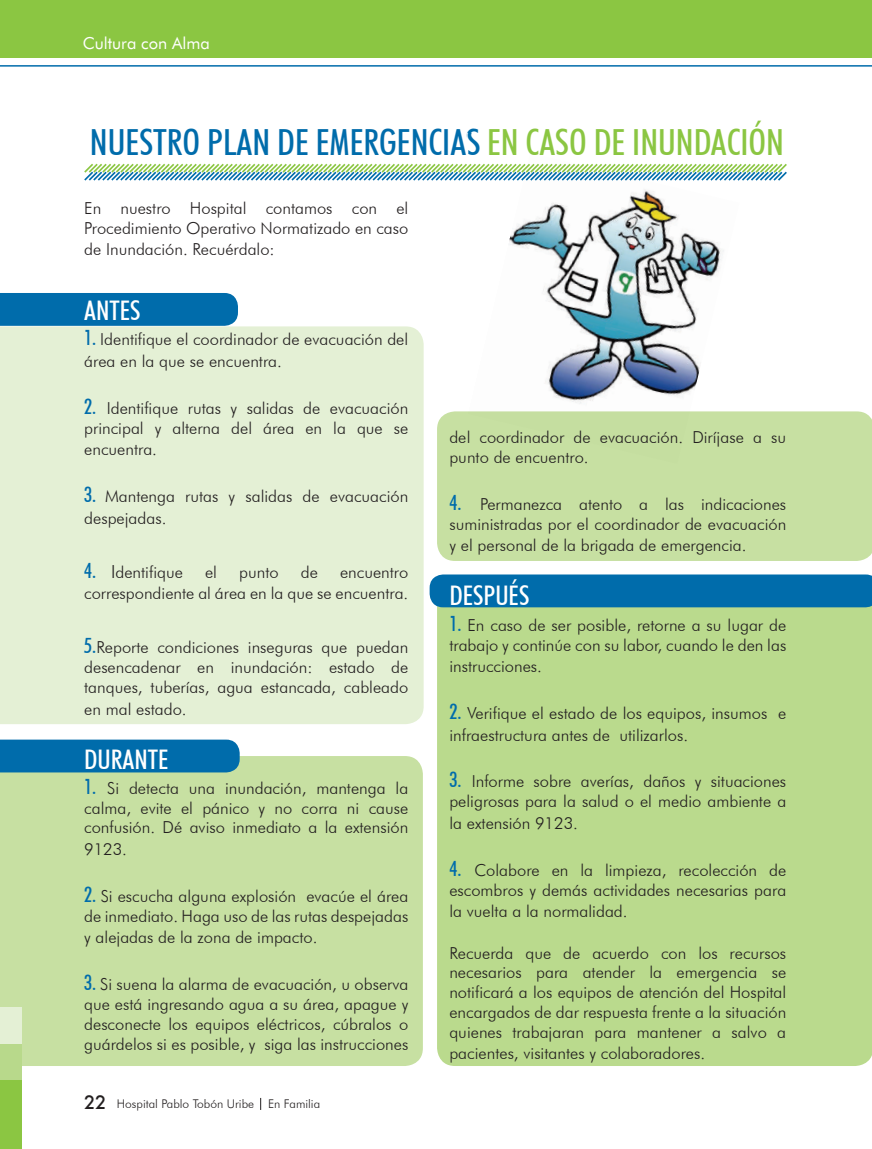
<style>
.page{position:relative;width:872px;height:1149px;background:#fff}
.page>*{position:absolute;margin:0;border:0;box-sizing:border-box;transform-origin:0 0}
.t1{font:500 condensed 36px "Futura BT";color:#006cab}
.t2{font:500 condensed 27px "Futura BT";color:#fff}
.t3{font:300 16.5px/19.8px "Futura BT";color:#231f20}
.t4{font:16.5px "Futura BT";color:#fff}
.t5{font:300 12px "Futura BT";color:#231f20}
.s1{color:#8bc642}
.s2{font-weight:500;font-stretch:condensed;font-size:21px;color:#006cab}
.s3{font-size:18px}
.s4{font-family:"Futura";font-weight:500;font-size:18px}
</style>
<div class="page">
<svg style="left:260px;top:1097px;width:1px;height:12px"></svg>
<div style="left:0;top:326px;width:423px;height:398px;background:#e4f0d5"></div>
<div style="left:0;top:756px;width:423px;height:309px;background:#c7e0a2"></div>
<div style="left:437px;top:411px;width:435px;height:150px;background:#c7e0a2"></div>
<div style="left:437px;top:607px;width:435px;height:458px;background:#bada8d"></div>
<div style="left:0;top:293px;width:238px;height:33px;background:#006cab"></div>
<div style="left:0;top:739px;width:240px;height:33px;background:#006cab"></div>
<div style="left:429px;top:574px;width:443px;height:33px;background:#006cab"></div>
<div style="left:0;top:0;width:872px;height:57px;background:#8bc642"></div>
<hr style="left:0;top:65px;width:872px;height:2px;background:#006cab">
<div style="left:0;top:1043px;width:21px;height:36px;background:#b8d98b"></div>
<div style="left:0;top:1079px;width:21px;height:69px;background:#8bc642"></div>
<div style="left:0;top:1006px;width:21px;height:37px;background:#e4f0d5"></div>
<svg style="left:84px;top:163px;width:703px;height:18px"></svg>
<img style="left:468px;top:163px;width:271px;height:300px">
<p class="t4" style="left:83px;top:33px;width:128px">Cultura con Alma</p>
<h1 class="t1" style="left:90px;top:120px;width:695px">NUESTRO PLAN DE EMERGENCIAS <span class="s1">EN CASO DE INUNDACIÓN</span></h1>
<p class="t3" style="left:84px;top:198px;width:325px">En nuestro Hospital contamos con el<br>Procedimiento Operativo Normatizado en caso</p>
<p class="t3" style="left:84px;top:239px;width:192px">de Inundación. Recuérdalo:</p>
<h2 class="t2" style="left:84px;top:294px;width:58px">ANTES</h2>
<p class="t3" style="left:84px;top:328px;width:325px;line-height:21.6px"><span class="s2">1.</span> Identifique el coordinador de evacuación del área en la que se encuentra.</p>
<p class="t3" style="left:84px;top:397px;width:326px"><span class="s2">2.</span> Identifique rutas y salidas de evacuación principal y alterna del área en la que se</p>
<p class="t3" style="left:84px;top:439px;width:74px">encuentra.</p>
<p class="t3" style="left:84px;top:485px;width:325px;line-height:21.6px"><span class="s2">3.</span> Mantenga rutas y salidas de evacuación despejadas.</p>
<p class="t3" style="left:84px;top:561px;width:100px"><span class="s2">4.</span> <span class="s3">I</span>dentifique</p>
<p class="t3" style="left:205px;top:561px;width:13px">el</p>
<p class="t3" style="left:239px;top:561px;width:41px">punto</p>
<p class="t3" style="left:301px;top:561px;width:19px">de</p>
<p class="t3" style="left:84px;top:560px;width:326px;line-height:21.6px;text-align:right">encuentro<br>correspondiente al área en la que se encuentra.</p>
<p class="t3" style="left:84px;top:637px;width:326px;text-align:justify"><span class="s2">5.</span> Reporte condiciones inseguras que puedan desencadenar en inundación: estado de tanques, tuberías, agua estancada, cableado</p>
<p class="t3" style="left:84px;top:698px;width:104px">en mal estado.</p>
<h2 class="t2" style="left:84px;top:742px;width:86px">DURANTE</h2>
<p class="t3" style="left:84px;top:777px;width:325px;text-align:justify"><span class="s2">1.</span> Si detecta una inundación, mantenga la calma, evite el pánico y no corra ni cause confusión. Dé aviso inmediato a la extensión</p>
<p class="t3" style="left:84px;top:838px;width:44px">9123.</p>
<p class="t3" style="left:84px;top:885px;width:326px"><span class="s2">2.</span> Si escucha alguna explosión evacúe el área de inmediato. Haga uso de las rutas despejadas</p>
<p class="t3" style="left:84px;top:927px;width:235px">y alejadas de la zona de impacto.</p>
<p class="t3" style="left:84px;top:973px;width:326px;text-align:justify"><span class="s2">3.</span> Si suena la alarma de evacuación, u observa que está ingresando agua a su área, apague y desconecte los equipos eléctricos, cúbralos o guárdelos si es posible, y siga las instrucciones</p>
<p class="t5" style="left:84px;top:1096px;width:237px"><span class="s4">22</span> Hospital Pablo Tobón Uribe En Familia</p>
<p class="t3" style="left:449px;top:427px;width:338px">del coordinador de evacuación. Diríjase a su punto de encuentro.</p>
<p class="t3" style="left:449px;top:494px;width:338px"><span class="s2">4.</span> Permanezca atento a las indicaciones suministradas por el coordinador de evacuación</p>
<p class="t3" style="left:449px;top:535px;width:298px">y el personal de la brigada de emergencia.</p>
<h2 class="t2" style="left:449px;top:579px;width:82px">DESPUÉS</h2>
<p class="t3" style="left:449px;top:614px;width:338px"><span class="s2">1.</span> En caso de ser posible, retorne a su lugar de trabajo y continúe con su labor, cuando le den las</p>
<p class="t3" style="left:449px;top:656px;width:94px">instrucciones.</p>
<p class="t3" style="left:449px;top:702px;width:338px;line-height:21.6px"><span class="s2">2.</span> Verifique el estado de los equipos, insumos e infraestructura antes de utilizarlos.</p>
<p class="t3" style="left:449px;top:771px;width:338px"><span class="s2">3.</span> Informe sobre averías, daños y situaciones peligrosas para la salud o el medio ambiente a</p>
<p class="t3" style="left:449px;top:812px;width:130px">la extensión 9123.</p>
<p class="t3" style="left:449px;top:859px;width:338px"><span class="s2">4.</span> Colabore en la limpieza, recolección de escombros y demás actividades necesarias para</p>
<p class="t3" style="left:449px;top:900px;width:180px">la vuelta a la normalidad.</p>
<p class="t3" style="left:449px;top:942px;width:338px;text-align:justify">Recuerda que de acuerdo con los recursos necesarios para atender la emergencia se notificará a los equipos de atención del Hospital encargados de dar respuesta frente a la situación quienes trabajaran para mantener a salvo a</p>
<p class="t3" style="left:449px;top:1043px;width:257px">pacientes, visitantes y colaboradores.</p>
</div>
